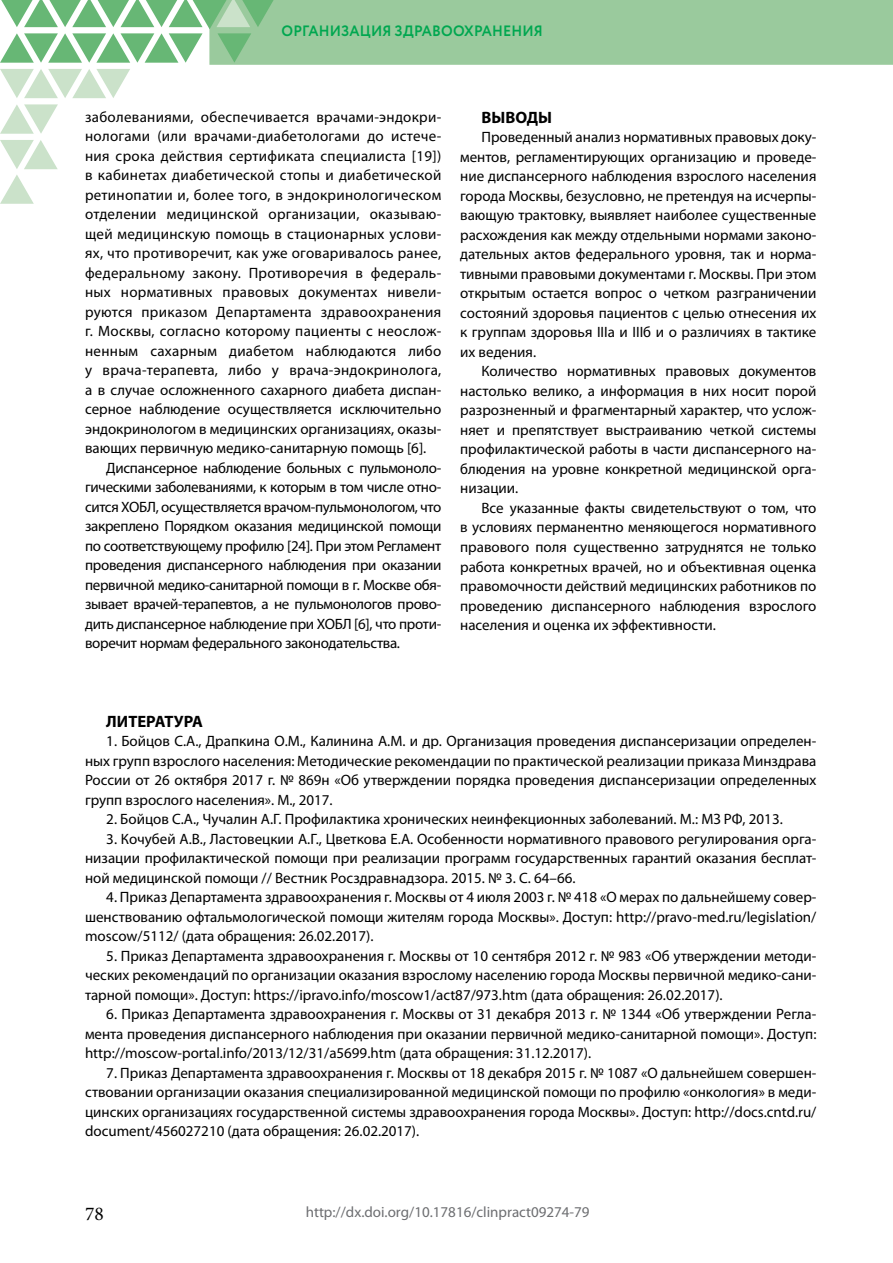
<style>
.page{position:relative;width:893px;height:1263px;background:#fff}
.page>*{position:absolute;margin:0;border:0;box-sizing:border-box;transform-origin:0 0}
.t1{font:19.5px "Minion Pro";color:#000}
.t2{font:700 16.5px "Myriad Pro";color:#000}
.t3{font:15px/19.5px "Myriad Pro";color:#000;text-align:justify}
.t4{font:15px "Myriad Pro";letter-spacing:.02em;color:#000}
.t5{font:15px "Myriad Pro";letter-spacing:-.02em;color:#000}
.t6{font:15px "Myriad Pro";color:#6d6e71}
.t7{font:700 15px "Circe";letter-spacing:.01em;color:#00a750;scale:.95 1}
</style>
<div class="page">
<svg style="left:0;top:104px;width:58px;height:30px"></svg>
<svg style="left:0;top:140px;width:58px;height:64px"></svg>
<svg style="left:0;top:0;width:893px;height:98px"></svg>
<p class="t7" style="left:282px;top:21px;width:277px">ОРГАНИЗАЦИЯ ЗДРАВООХРАНЕНИЯ</p>
<p class="t4" style="left:85px;top:108px;width:358px">заболеваниями, обеспечивается врачами-эндокри-</p>
<p class="t4" style="left:85px;top:127px;width:358px">нологами (или врачами-диабетологами до истече-</p>
<p class="t4" style="left:85px;top:147px;width:358px">ния срока действия сертификата специалиста [19])</p>
<p class="t4" style="left:85px;top:166px;width:358px">в кабинетах диабетической стопы и диабетической</p>
<p class="t4" style="left:85px;top:186px;width:358px">ретинопатии и, более того, в эндокринологическом</p>
<p class="t4" style="left:85px;top:205px;width:358px">отделении медицинской организации, оказываю-</p>
<p class="t4" style="left:85px;top:225px;width:358px">щей медицинскую помощь в стационарных услови-</p>
<p class="t4" style="left:85px;top:244px;width:358px">ях, что противоречит, как уже оговаривалось ранее,</p>
<p class="t4" style="left:85px;top:264px;width:358px">федеральному закону. Противоречия в федераль-</p>
<p class="t4" style="left:85px;top:283px;width:358px">ных нормативных правовых документах нивели-</p>
<p class="t4" style="left:85px;top:303px;width:358px">руются приказом Департамента здравоохранения</p>
<p class="t4" style="left:85px;top:322px;width:358px">г. Москвы, согласно которому пациенты с неослож-</p>
<p class="t4" style="left:85px;top:342px;width:358px">ненным сахарным диабетом наблюдаются либо</p>
<p class="t4" style="left:85px;top:361px;width:358px">у врача-терапевта, либо у врача-эндокринолога,</p>
<p class="t3" style="left:85px;top:380px;width:358px">а в случае осложненного сахарного диабета диспан-</p>
<p class="t3" style="left:85px;top:399px;width:358px">серное наблюдение осуществляется исключительно</p>
<p class="t3" style="left:85px;top:419px;width:358px">эндокринологом в медицинских организациях, оказы-</p>
<p class="t3" style="left:85px;top:438px;width:343px">вающих первичную медико-санитарную помощь [6].</p>
<p class="t5" style="left:106px;top:459px;width:336px">Диспансерное наблюдение больных с пульмоноло-</p>
<p class="t5" style="left:85px;top:478px;width:358px">гическими заболеваниями, к которым в том числе отно-</p>
<p class="t5" style="left:85px;top:498px;width:358px">сится ХОБЛ, осуществляется врачом-пульмонологом, что</p>
<p class="t5" style="left:85px;top:517px;width:358px">закреплено Порядком оказания медицинской помощи</p>
<p class="t5" style="left:85px;top:537px;width:358px">по соответствующему профилю [24]. При этом Регламент</p>
<p class="t5" style="left:85px;top:556px;width:358px">проведения диспансерного наблюдения при оказании</p>
<p class="t5" style="left:85px;top:576px;width:358px">первичной медико-санитарной помощи в г. Москве обя-</p>
<p class="t5" style="left:85px;top:595px;width:358px">зывает врачей-терапевтов, а не пульмонологов прово-</p>
<p class="t5" style="left:85px;top:615px;width:358px">дить диспансерное наблюдение при ХОБЛ [6], что проти-</p>
<p class="t5" style="left:85px;top:634px;width:316px">воречит нормам федерального законодательства.</p>
<p class="t2" style="left:481px;top:108px;width:72px">ВЫВОДЫ</p>
<p class="t3" style="left:460px;top:127px;width:358px;text-indent:21px">Проведенный анализ нормативных правовых доку&shy;ментов, регламентирующих организацию и проведе&shy;ние диспансерного наблюдения взрослого населения города Москвы, безусловно, не претендуя на исчерпы&shy;вающую трактовку, выявляет наиболее существенные расхождения как между отдельными нормами законо&shy;дательных актов федерального уровня, так и норма&shy;тивными правовыми документами г. Москвы. При этом открытым остается вопрос о четком разграничении состояний здоровья пациентов с целью отнесения их к группам здоровья IIIа и IIIб и о различиях в тактике их ведения.</p>
<p class="t3" style="left:460px;top:361px;width:358px;text-indent:21px">Количество нормативных правовых документов настолько велико, а информация в них носит порой разрозненный и фрагментарный характер, что услож&shy;няет и препятствует выстраиванию четкой системы профилактической работы в части диспансерного на&shy;блюдения на уровне конкретной медицинской орга&shy;низации.</p>
<p class="t3" style="left:460px;top:498px;width:358px;text-indent:21px">Все указанные факты свидетельствуют о том, что в условиях перманентно меняющегося нормативного правового поля существенно затруднятся не только работа конкретных врачей, но и объективная оценка правомочности действий медицинских работников по проведению диспансерного наблюдения взрослого населения и оценка их эффективности.</p>
<p class="t2" style="left:106px;top:712px;width:98px">ЛИТЕРАТУРА</p>
<p class="t3" style="left:85px;top:731px;width:733px;text-indent:21px">1. Бойцов С.А., Драпкина О.М., Калинина А.М. и др. Организация проведения диспансеризации определен&shy;ных групп взрослого населения: Методические рекомендации по практической реализации приказа Минздрава России от 26 октября 2017 г. № 869н «Об утверждении порядка проведения диспансеризации определенных групп взрослого населения». М., 2017.</p>
<p class="t3" style="left:106px;top:809px;width:678px">2. Бойцов С.А., Чучалин А.Г. Профилактика хронических неинфекционных заболеваний. М.: МЗ РФ, 2013.</p>
<p class="t3" style="left:85px;top:829px;width:733px;text-indent:21px">3. Кочубей А.В., Ластовецкии А.Г., Цветкова Е.А. Особенности нормативного правового регулирования орга&shy;низации профилактической помощи при реализации программ государственных гарантий оказания бесплат&shy;ной медицинской помощи // Вестник Росздравнадзора. 2015. № 3. С. 64–66.</p>
<p class="t3" style="left:85px;top:887px;width:733px;text-indent:21px">4. Приказ Департамента здравоохранения г. Москвы от 4 июля 2003 г. № 418 «О мерах по дальнейшему совер&shy;шенствованию офтальмологической помощи жителям города Москвы». Доступ: http://pravo-med.ru/legislation/ moscow/5112/ (дата обращения: 26.02.2017).</p>
<p class="t3" style="left:85px;top:946px;width:733px;text-indent:21px">5. Приказ Департамента здравоохранения г. Москвы от 10 сентября 2012 г. № 983 «Об утверждении методи&shy;ческих рекомендаций по организации оказания взрослому населению города Москвы первичной медико-сани&shy;тарной помощи». Доступ: https://ipravo.info/moscow1/act87/973.htm (дата обращения: 26.02.2017).</p>
<p class="t3" style="left:85px;top:1004px;width:733px;text-indent:21px">6. Приказ Департамента здравоохранения г. Москвы от 31 декабря 2013 г. № 1344 «Об утверждении Регла&shy;мента проведения диспансерного наблюдения при оказании первичной медико-санитарной помощи». Доступ: http://moscow-portal.info/2013/12/31/a5699.htm (дата обращения: 31.12.2017).</p>
<p class="t3" style="left:85px;top:1063px;width:733px;text-indent:21px">7. Приказ Департамента здравоохранения г. Москвы от 18 декабря 2015 г. № 1087 «О дальнейшем совершен&shy;ствовании организации оказания специализированной медицинской помощи по профилю «онкология» в меди&shy;цинских организациях государственной системы здравоохранения города Москвы». Доступ: http://docs.cntd.ru/ document/456027210 (дата обращения: 26.02.2017).</p>
<h1 class="t1" style="left:85px;top:1200px;width:20px">78</h1>
<p class="t6" style="left:306px;top:1202px;width:285px">http://dx.doi.org/10.17816/clinpract09274-79</p>
</div>
